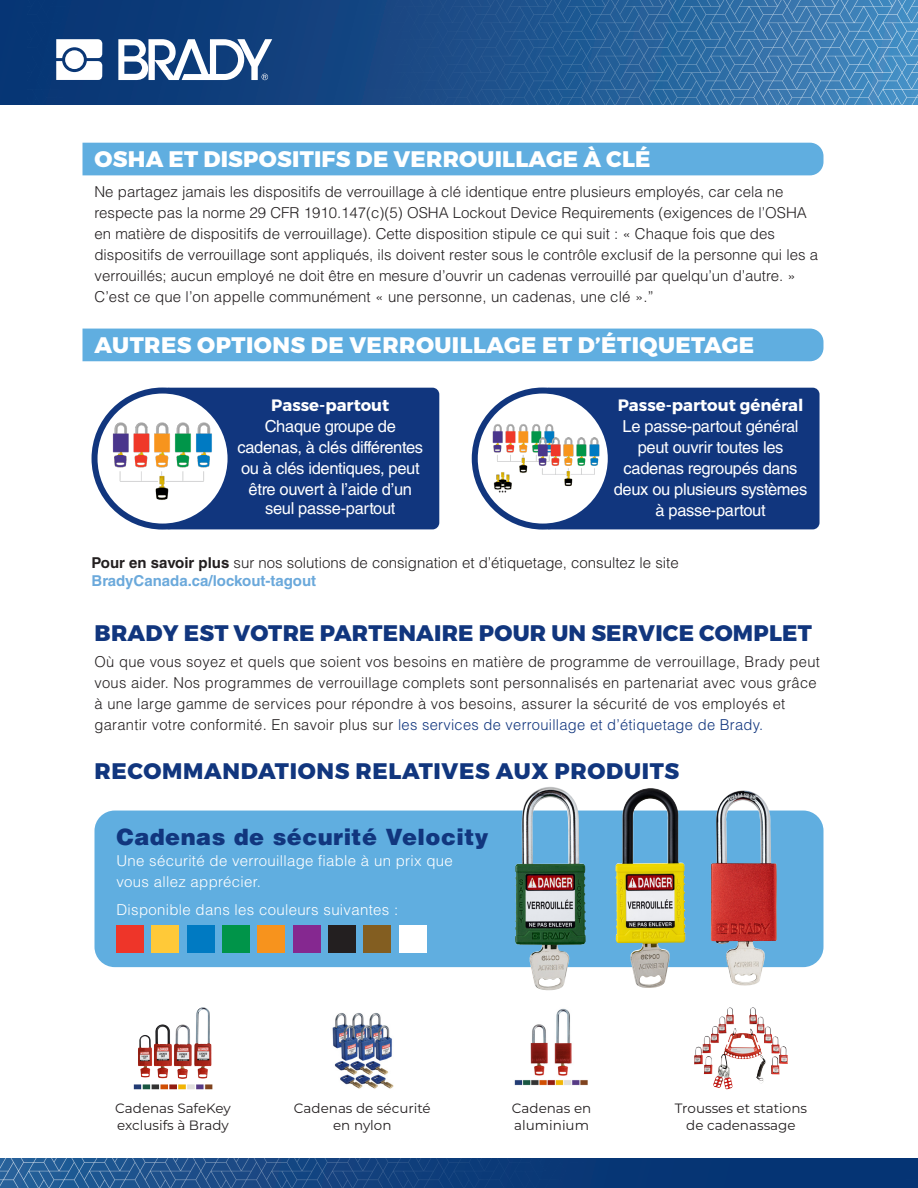
<style>
.page{position:relative;width:918px;height:1188px;background:#fff}
.page>*{position:absolute;margin:0;border:0;box-sizing:border-box;transform-origin:0 0}
.t1{font:800 22.5px "Montserrat";letter-spacing:.01em;color:#fff}
.t2{font:800 22.5px "Montserrat";letter-spacing:.01em;color:#11367e}
.t3{font:800 22.5px "Montserrat";letter-spacing:.03em;color:#11367e}
.t4{font:900 22.5px "Helvetica LT Std";letter-spacing:.02em;color:#11367e}
.t5{font:16.5px/21px "Helvetica LT Std";letter-spacing:-.02em;color:#fff;text-align:center}
.t6{font:700 16.5px "Montserrat";color:#fff}
.t7{font:300 15px/21px "Helvetica LT Std";color:#231f20}
.t8{font:300 15px/21px "Helvetica LT Std";letter-spacing:.02em;color:#231f20}
.t9{font:300 15px/21px "Helvetica LT Std";letter-spacing:.02em;color:#fff}
.t10{font:300 15px "Helvetica LT Std";letter-spacing:.02em;color:#11367e}
.t11{font:700 15px "Helvetica LT Std";color:#6ba9db}
.t12{font:13.5px/16.2px "Montserrat";color:#231f20;text-align:center}
.s1{font-weight:700}
.s2{color:#231f20}
</style>
<div class="page">
<div style="left:0;top:0;width:918px;height:104px;background:#063775"></div>
<img style="left:0;top:1158px;width:918px;height:30px">
<img style="left:102px;top:0;width:816px;height:104px">
<svg style="left:56px;top:39px;width:46px;height:41px;background:#d3dbe6"></svg>
<div style="left:65px;top:50px;width:19px;height:19px;background:#fff;border-radius:50%"></div>
<svg style="left:118px;top:39px;width:154px;height:41px"></svg>
<div style="left:82px;top:143px;width:742px;height:32px;background:#60aee0"></div>
<div style="left:94px;top:811px;width:730px;height:156px;background:#60aee0;border-radius:20px"></div>
<img style="left:196px;top:1007px;width:7px;height:25px">
<img style="left:332px;top:1013px;width:62px;height:76px">
<img style="left:514px;top:1008px;width:74px;height:78px">
<img style="left:726px;top:1007px;width:31px;height:18px">
<div style="left:82px;top:329px;width:742px;height:32px;background:#60aee0"></div>
<div style="left:163px;top:388px;width:276px;height:141px;background:#11367e;border-radius:7px"></div>
<div style="left:543px;top:388px;width:277px;height:141px;background:#11367e;border-radius:7px"></div>
<svg style="left:95px;top:391px;width:136px;height:136px"></svg>
<img style="left:98px;top:420px;width:129px;height:83px">
<div style="left:92px;top:388px;width:142px;height:142px;border:6px solid #11367e;border-radius:50%"></div>
<div style="left:475px;top:391px;width:136px;height:136px;background:#fff;border-radius:50%"></div>
<img style="left:478px;top:423px;width:129px;height:74px">
<div style="left:472px;top:388px;width:142px;height:142px;border:6px solid #11367e;border-radius:50%"></div>
<img style="left:515px;top:787px;width:71px;height:203px">
<img style="left:615px;top:788px;width:71px;height:200px">
<img style="left:711px;top:790px;width:66px;height:196px">
<div style="left:116px;top:926px;width:28px;height:27px;background:#ee3529"></div>
<div style="left:152px;top:926px;width:27px;height:27px;background:#ffc938"></div>
<div style="left:187px;top:926px;width:27px;height:27px;background:#007ac2"></div>
<div style="left:222px;top:926px;width:28px;height:27px;background:#009449"></div>
<div style="left:258px;top:926px;width:27px;height:27px;background:#f7931d"></div>
<div style="left:293px;top:926px;width:27px;height:27px;background:#852890"></div>
<div style="left:328px;top:926px;width:28px;height:27px;background:#231f20"></div>
<div style="left:364px;top:926px;width:27px;height:27px;background:#835e21"></div>
<div style="left:399px;top:926px;width:27px;height:27px;background:#fff"></div>
<p class="t1" style="left:95px;top:145px;width:557px">OSHA ET DISPOSITIFS DE VERROUILLAGE À CLÉ</p>
<p class="t7" style="left:94px;top:181px;width:725px">Ne partagez jamais les dispositifs de verrouillage à clé identique entre plusieurs employés, car cela ne respecte pas la norme 29 CFR 1910.147(c)(5) OSHA Lockout Device Requirements (exigences de l’OSHA en matière de dispositifs de verrouillage). Cette disposition stipule ce qui suit : « Chaque fois que des dispositifs de verrouillage sont appliqués, ils doivent rester sous le contrôle exclusif de la personne qui les a verrouillés; aucun employé ne doit être en mesure d’ouvrir un cadenas verrouillé par quelqu’un d’autre. » C’est ce que l’on appelle communément « une personne, un cadenas, une clé ».”</p>
<p class="t1" style="left:95px;top:331px;width:661px">AUTRES OPTIONS DE VERROUILLAGE ET D’ÉTIQUETAGE</p>
<p class="t6" style="left:271px;top:394px;width:120px">Passe-partout</p>
<p class="t5" style="left:265px;top:415px;width:133px">Chaque groupe de</p>
<p class="t5" style="left:238px;top:436px;width:187px">cadenas, à clés différentes ou à clés identiques, peut être ouvert à l’aide d’un</p>
<p class="t5" style="left:265px;top:498px;width:132px">seul passe-partout</p>
<p class="t6" style="left:618px;top:394px;width:187px">Passe-partout général</p>
<p class="t5" style="left:623px;top:415px;width:178px">Le passe-partout général peut ouvrir toutes les</p>
<p class="t5" style="left:614px;top:457px;width:195px">cadenas regroupés dans deux ou plusieurs systèmes à passe-partout</p>
<p class="t7" style="left:92px;top:552px;width:589px"><span class="s1">Pour en savoir plus</span> sur nos solutions de consignation et d’étiquetage, consultez le site</p>
<p class="t11" style="left:92px;top:572px;width:226px">BradyCanada.ca/lockout-tagout</p>
<p class="t2" style="left:95px;top:619px;width:719px">BRADY EST VOTRE PARTENAIRE POUR UN SERVICE COMPLET</p>
<p class="t8" style="left:94px;top:651px;width:727px">Où que vous soyez et quels que soient vos besoins en matière de programme de verrouillage, Brady peut vous aider. Nos programmes de verrouillage complets sont personnalisés en partenariat avec vous grâce à une large gamme de services pour répondre à vos besoins, assurer la sécurité de vos employés et</p>
<p class="t10" style="left:94px;top:715px;width:670px"><span class="s2">garantir votre conformité. En savoir plus sur</span> les services de verrouillage et d’étiquetage de Brady.</p>
<p class="t3" style="left:95px;top:757px;width:586px">RECOMMANDATIONS RELATIVES AUX PRODUITS</p>
<p class="t4" style="left:116px;top:822px;width:374px">Cadenas de sécurité Velocity</p>
<p class="t9" style="left:116px;top:850px;width:338px">Une sécurité de verrouillage fiable à un prix que vous allez apprécier.</p>
<p class="t9" style="left:116px;top:899px;width:283px">Disponible dans les couleurs suivantes :</p>
<p class="t12" style="left:115px;top:1100px;width:117px">Cadenas SafeKey</p>
<p class="t12" style="left:117px;top:1116px;width:113px">exclusifs à Brady</p>
<p class="t12" style="left:294px;top:1100px;width:138px">Cadenas de sécurité en nylon</p>
<p class="t12" style="left:512px;top:1100px;width:81px">Cadenas en</p>
<p class="t12" style="left:514px;top:1116px;width:76px">aluminium</p>
<p class="t12" style="left:675px;top:1100px;width:134px">Trousses et stations</p>
<p class="t12" style="left:686px;top:1116px;width:111px">de cadenassage</p>
</div>
